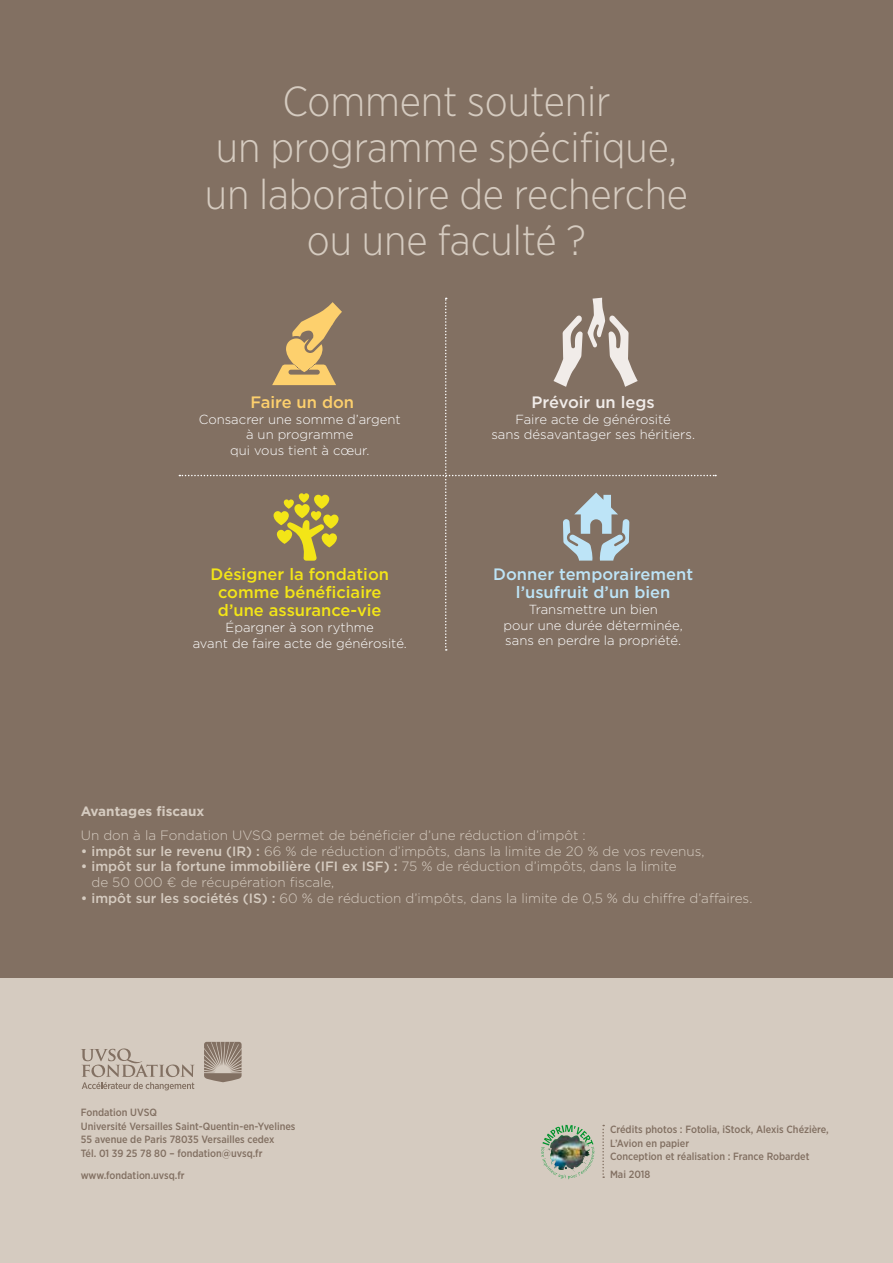
<style>
.page{position:relative;width:893px;height:1263px;background:#fff}
.page>*{position:absolute;margin:0;border:0;box-sizing:border-box;transform-origin:0 0}
.t1{font:300 42px/46.5px "Gotham Narrow";letter-spacing:-.005em;color:#d5cbc0;text-align:center}
.t2{font:500 16.5px/18px "Gotham";color:#f3e517;text-align:center}
.t3{font:500 16.5px/18px "Gotham";color:#bde4f7;text-align:center}
.t4{font:500 16.5px "Gotham";color:#f1ece9}
.t5{font:500 16.5px "Gotham";color:#fdd06d}
.t6{font:300 13.5px/15.8px "Gotham";color:#d5cbc0}
.t7{font:700 13.5px "Gotham";color:#d5cbc0}
.t8{font:300 13.2px/15.8px "Gotham";color:#fff;text-align:center}
.t9{font:500 10.5px/13.5px "Gotham Narrow";color:#827062}
.s1{font-weight:500}
</style>
<div class="page">
<div style="left:0;top:0;width:893px;height:982px;background:#827062"></div>
<div style="left:0;top:978px;width:893px;height:285px;background:#d5cbc0"></div>
<svg style="left:204px;top:1042px;width:38px;height:40px"></svg>
<svg style="left:81px;top:1048px;width:114px;height:42px"></svg>
<svg style="left:602px;top:1125px;width:2px;height:53px"></svg>
<svg style="left:179px;top:298px;width:537px;height:353px"></svg>
<img style="left:548px;top:1168px;width:39px;height:11px">
<h1 class="t1" style="left:205px;top:77px;width:485px">Comment soutenir<br>un programme spécifique, un laboratoire de recherche ou une faculté ?</h1>
<p class="t5" style="left:250px;top:392px;width:105px">Faire un don</p>
<p class="t8" style="left:199px;top:411px;width:204px">Consacrer une somme d’argent à un programme<br>qui vous tient à cœur.</p>
<p class="t2" style="left:210px;top:565px;width:180px">Désigner la fondation comme bénéficiaire d’une assurance-vie</p>
<p class="t8" style="left:193px;top:619px;width:216px">Épargner à son rythme<br>avant de faire acte de générosité.</p>
<p class="t4" style="left:532px;top:392px;width:125px">Prévoir un legs</p>
<p class="t8" style="left:491px;top:411px;width:205px">Faire acte de générosité<br>sans désavantager ses héritiers.</p>
<p class="t3" style="left:493px;top:565px;width:201px">Donner temporairement l’usufruit d’un bien</p>
<p class="t8" style="left:504px;top:601px;width:181px">Transmettre un bien<br>pour une durée déterminée, sans en perdre la propriété.</p>
<p class="t7" style="left:81px;top:803px;width:125px">Avantages fiscaux</p>
<p class="t6" style="left:81px;top:827px;width:506px">Un don à la Fondation UVSQ permet de bénéficier d’une réduction d’impôt :</p>
<p class="t6" style="left:81px;top:842px;width:625px"><span class="s1">• impôt sur le revenu (IR) :</span> 66 % de réduction d’impôts, dans la limite de 20 % de vos revenus,</p>
<p class="t6" style="left:91px;top:858px;width:587px;text-indent:-11px"><span class="s1">• impôt sur la fortune immobilière (IFI ex ISF) :</span> 75 % de réduction d’impôts, dans la limite de 50 000 € de récupération fiscale,</p>
<p class="t6" style="left:81px;top:890px;width:673px"><span class="s1">• impôt sur les sociétés (IS) :</span> 60 % de réduction d’impôts, dans la limite de 0,5 % du chiffre d’affaires.</p>
<p class="t9" style="left:81px;top:1106px;width:216px">Fondation UVSQ<br>Université Versailles Saint-Quentin-en-Yvelines 55 avenue de Paris 78035 Versailles cedex<br>Tél. 01 39 25 78 80 – fondation@uvsq.fr</p>
<p class="t9" style="left:81px;top:1168px;width:105px">www.fondation.uvsq.fr</p>
<p class="t9" style="left:610px;top:1123px;width:220px">Crédits photos : Fotolia, iStock, Alexis Chézière,<br>L’Avion en papier<br>Conception et réalisation : France Robardet</p>
<p class="t9" style="left:610px;top:1167px;width:42px">Mai 2018</p>
</div>
